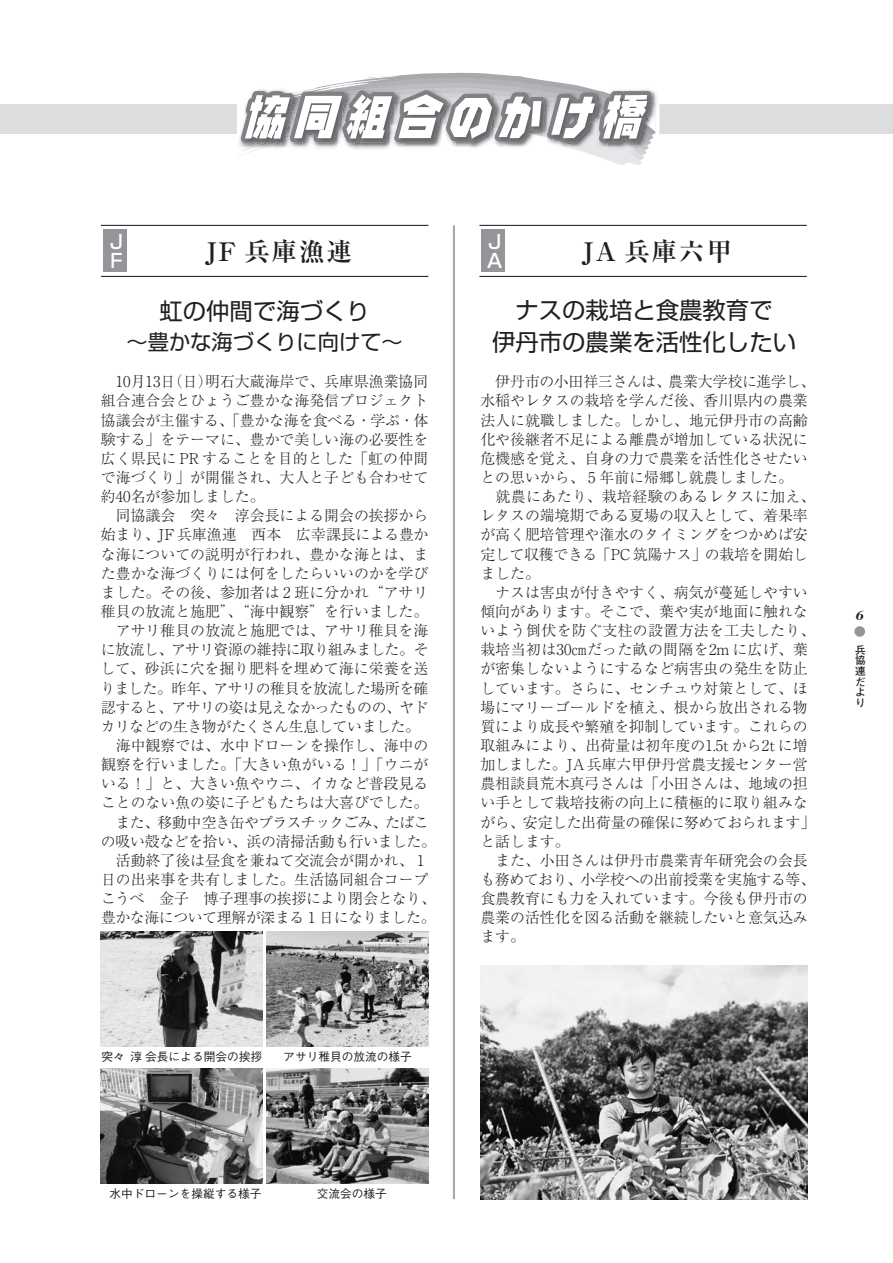
<style>
.page{position:relative;width:893px;height:1263px;background:#fff}
.page>*{position:absolute;margin:0;border:0;box-sizing:border-box;transform-origin:0 0}
.t1{font:700 25.5px "Ryumin Pro";letter-spacing:.075em;color:#231f20}
.t2{font:23.4px/32px "Shin Go Pro";color:#231f20;text-align:center}
.t3{font:21.3px "Shin Go Pro";color:#231f20}
.t4{font:500 19.2px/19.2px "Shin Go Pro";color:#fff}
.t5{font:300 14.85px/19.2px "Ryumin Pro";color:#231f20}
.t6{font:300 14.85px "Ryumin Pro";letter-spacing:-.045em;color:#231f20}
.t7{font:300 14.85px "Ryumin Pro";letter-spacing:-.02em;color:#231f20}
.t8{font:italic 700 13.8px "Bodoni BT";color:#231f20}
.t9{font:500 11.7px "Gothic BBB Pro";color:#231f20}
.t10{font:700 10.65px/10.6px "Futo Go B101 Pro";color:#231f20;text-align:justify}
</style>
<div class="page">
<div style="left:854px;top:626px;width:11px;height:11px;background:#939598;border-radius:50%"></div>
<hr style="left:453px;top:225px;width:2px;height:974px;background:#a8a9ad">
<div style="left:0;top:104px;width:893px;height:30px;background:#dcdddf"></div>
<img style="left:656px;top:95px;width:3px;height:39px">
<svg style="left:237px;top:73px;width:419px;height:92px"></svg>
<div style="left:481px;top:230px;width:24px;height:42px;background:#939598"></div>
<hr style="left:479px;top:225px;width:328px;height:1px;background:#231f20">
<hr style="left:479px;top:276px;width:328px;height:1px;background:#231f20">
<div style="left:103px;top:230px;width:23px;height:42px;background:#939598"></div>
<hr style="left:101px;top:225px;width:327px;height:1px;background:#231f20">
<hr style="left:101px;top:276px;width:327px;height:1px;background:#231f20">
<img style="left:480px;top:965px;width:328px;height:234px">
<img style="left:101px;top:931px;width:162px;height:115px">
<img style="left:101px;top:1068px;width:162px;height:115px">
<img style="left:267px;top:1068px;width:161px;height:115px">
<img style="left:267px;top:931px;width:161px;height:115px">
<p class="t4" style="left:107px;top:230px;width:17px">Ｊ<br>Ｆ</p>
<p class="t4" style="left:485px;top:230px;width:18px">Ｊ<br>Ａ</p>
<h2 class="t2" style="left:159px;top:293px;width:212px">虹の仲間で海づくり</h2>
<h3 class="t3" style="left:126px;top:325px;width:278px">～豊かな海づくりに向けて~</h3>
<h1 class="t1" style="left:205px;top:231px;width:148px">JF 兵庫漁連</h1>
<h1 class="t1" style="left:582px;top:231px;width:152px">JA 兵庫六甲</h1>
<h2 class="t2" style="left:492px;top:292px;width:306px">ナスの栽培と食農教育で<br>伊丹市の農業を活性化したい</h2>
<p class="t5" style="left:668px;top:371px;width:149px">農業大学校に進学し、</p>
<p class="t5" style="left:101px;top:371px;width:113px">　10月13 （日日）</p>
<p class="t5" style="left:101px;top:390px;width:329px">組合連合会とひょうご豊かな海発信プロジェクト</p>
<p class="t7" style="left:101px;top:408px;width:329px">協議会が主催する、「豊かな海を食べる・学ぶ・体</p>
<p class="t5" style="left:101px;top:428px;width:329px">験する」をテーマに、豊かで美しい海の必要性を</p>
<p class="t5" style="left:101px;top:447px;width:329px">広く県民に PR することを目的とした「虹の仲間</p>
<p class="t5" style="left:101px;top:467px;width:329px">で海づくり」が開催され、大人と子ども合わせて</p>
<p class="t5" style="left:101px;top:486px;width:165px">約40名が参加しました。</p>
<p class="t5" style="left:101px;top:505px;width:329px">　同協議会　突々　淳会長による開会の挨拶から</p>
<p class="t5" style="left:101px;top:524px;width:329px">始まり、JF 兵庫漁連　西本　広幸課長による豊か</p>
<p class="t5" style="left:101px;top:543px;width:329px">な海についての説明が行われ、豊かな海とは、ま</p>
<p class="t5" style="left:101px;top:562px;width:329px">た豊かな海づくりには何をしたらいいのかを学び</p>
<p class="t5" style="left:101px;top:581px;width:329px">ました。その後、参加者は 2 班に分かれ“アサリ</p>
<p class="t5" style="left:101px;top:601px;width:329px">稚貝の放流と施肥”、“海中観察”を行いました。</p>
<p class="t5" style="left:101px;top:620px;width:329px">　アサリ稚貝の放流と施肥では、アサリ稚貝を海</p>
<p class="t6" style="left:171px;top:638px;width:259px">アサリ資源の維持に取り組みました。そ</p>
<p class="t5" style="left:205px;top:371px;width:225px">明石大蔵海岸で、兵庫県漁業協同</p>
<p class="t5" style="left:480px;top:371px;width:336px">　伊丹市の小田祥三さんは、<br>水稲やレタスの栽培を学んだ後、香川県内の農業法人に就職しました。しかし、地元伊丹市の高齢化や後継者不足による離農が増加している状況に危機感を覚え、自身の力で農業を活性化させたいとの思いから、 5 年前に帰郷し就農しました。<br>　就農にあたり、栽培経験のあるレタスに加え、レタスの端境期である夏場の収入として、着果率が高く肥培管理や潅水のタイミングをつかめば安定して収穫できる「PC 筑陽ナス」の栽培を開始しました。<br>　ナスは害虫が付きやすく、病気が蔓延しやすい傾向があります。そこで、葉や実が地面に触れないよう倒伏を防ぐ支柱の設置方法を工夫したり、栽培当初は30㎝だった畝の間隔を m2 に広げ、葉が密集しないようにするなど病害虫の発生を防止しています。さらに、センチュウ対策として、ほ場にマリーゴールドを植え、根から放出される物質により成長や繁殖を抑制しています。これらの取組みにより、出荷量は初年度の1.5t から t2 に増加しました。JA兵庫六甲伊丹営農支援センター営農相談員荒木真弓さんは「小田さんは、地域の担い手として栽培技術の向上に積極的に取り組みながら、安定した出荷量の確保に努めておられます「と話します。<br>　また、小田さんは伊丹市農業青年研究会の会長も務めており、小学校への出前授業を実施する等、食農教育にも力を入れています。今後も伊丹市の農業の活性化を図る活動を継続したいと意気込みます。</p>
<p class="t5" style="left:101px;top:639px;width:74px">に放流し、</p>
<p class="t5" style="left:101px;top:658px;width:329px">して、砂浜に穴を掘り肥料を埋めて海に栄養を送</p>
<p class="t6" style="left:214px;top:676px;width:216px">アサリの稚貝を放流した場所を確</p>
<p class="t5" style="left:101px;top:677px;width:337px">りました。昨年、<br>認すると、アサリの姿は見えなかったものの、ヤドカリなどの生き物がたくさん生息していました。　海中観察では、水中ドローンを操作し、海中の観察を行いました。「大きい魚がいる！」「ウニがいる！」と、大きい魚やウニ、イカなど普段見ることのない魚の姿に子どもたちは大喜びでした。　また、移動中空き缶やプラスチックごみ、たばこの吸い殻などを拾い、浜の清掃活動も行いました。　活動終了後は昼食を兼ねて交流会が開かれ、 1日の出来事を共有しました。生活協同組合コープこうべ　金子　博子理事の挨拶により閉会となり、豊かな海について理解が深まる 1 日になりました。</p>
<p class="t9" style="left:101px;top:1047px;width:25px">突々</p>
<p class="t9" style="left:131px;top:1047px;width:133px">淳会長による開会の挨拶</p>
<p class="t9" style="left:283px;top:1047px;width:130px">アサリ稚貝の放流の様子</p>
<p class="t8" style="left:856px;top:606px;width:10px">6</p>
<p class="t10" style="left:855px;top:643px;width:12px">兵協連だより</p>
<p class="t9" style="left:109px;top:1184px;width:154px">水中ドローンを操縦する様子</p>
<p class="t9" style="left:317px;top:1184px;width:72px">交流会の様子</p>
</div>
